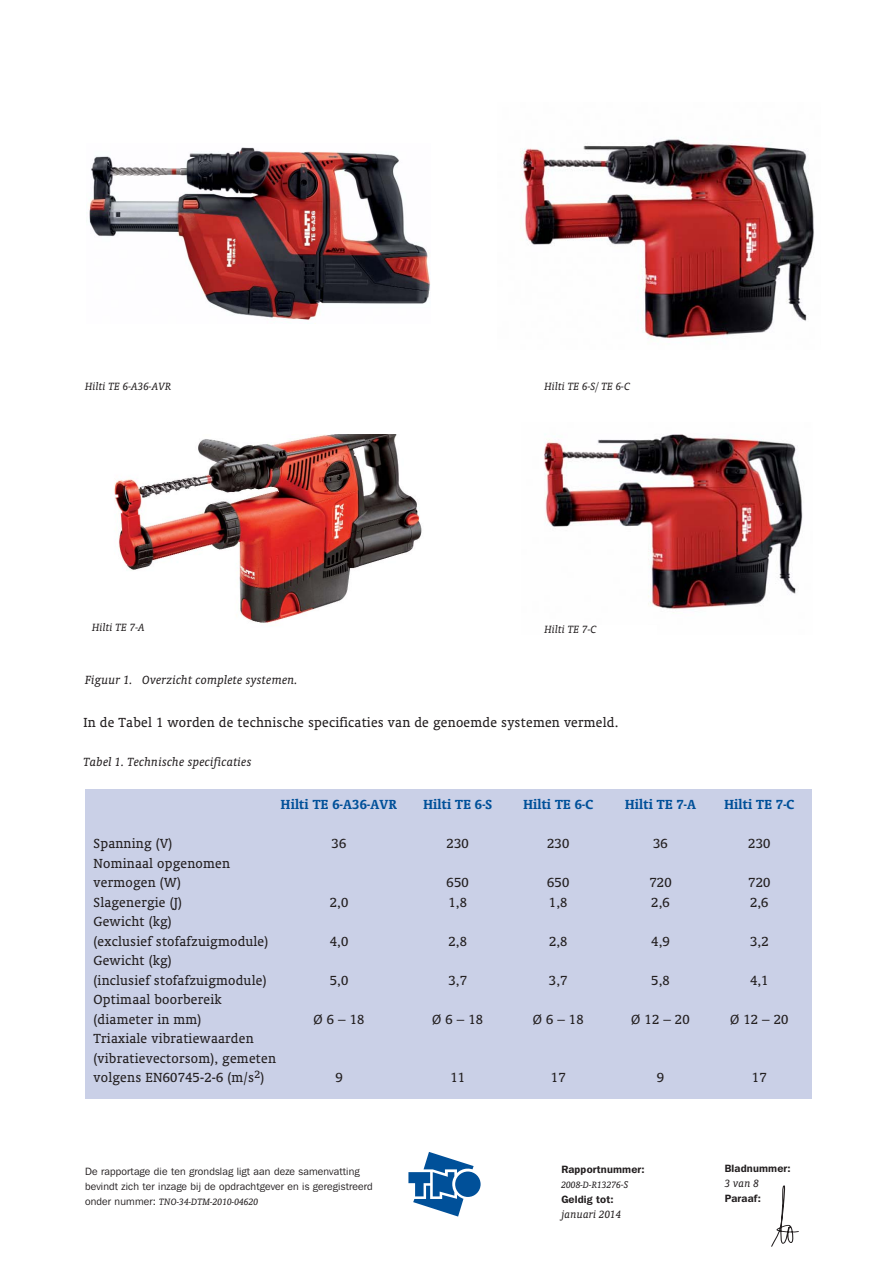
<style>
.page{position:relative;width:893px;height:1263px;background:#fff}
.page>*{position:absolute;margin:0;border:0;box-sizing:border-box;transform-origin:0 0}
.t1{font:15px/19.5px "Oranda BT";letter-spacing:.015em;color:#231f20}
.t2{font:700 15px "Oranda BT";letter-spacing:.015em;color:#005099}
.t3{font:italic 13.5px "Oranda BT";letter-spacing:.015em;color:#231f20}
.t4{font:italic 12px "Oranda BT";letter-spacing:.015em;color:#231f20}
.t5{font:10.5px/15px "Franklin Gothic IT Cby BT";letter-spacing:.015em;color:#231f20}
.t6{font:italic 10.5px "Oranda BT";letter-spacing:.015em;color:#231f20}
.t7{font:600 10.5px "Franklin Gothic IT Cby BT";letter-spacing:.015em;color:#231f20}
.s1{font-family:"Franklin Gothic IT Cby BT";font-style:normal}
.s2{font-size:11.25px}
</style>
<div class="page">
<div style="left:455px;top:1172px;width:26px;height:25px;background:#005099;border-radius:50%"></div>
<svg style="left:408px;top:1152px;width:66px;height:65px"></svg>
<svg style="left:771px;top:1185px;width:28px;height:62px"></svg>
<img style="left:89px;top:147px;width:341px;height:177px">
<img style="left:520px;top:137px;width:294px;height:202px">
<img style="left:114px;top:434px;width:308px;height:189px">
<img style="left:544px;top:434px;width:259px;height:175px">
<div style="left:85px;top:789px;width:726px;height:310px;background:#cad0e7"></div>
<p class="t4" style="left:85px;top:382px;width:88px">Hilti TE 6-A36-AVR</p>
<p class="t4" style="left:544px;top:382px;width:87px">Hilti TE 6-S/ TE 6-C</p>
<p class="t4" style="left:92px;top:623px;width:54px">Hilti TE 7-A</p>
<p class="t4" style="left:544px;top:625px;width:54px">Hilti TE 7-C</p>
<p class="t3" style="left:85px;top:675px;width:214px">Figuur 1. Overzicht complete systemen.</p>
<p class="t1" style="left:83px;top:714px;width:536px">In de Tabel 1 worden de technische specificaties van de genoemde systemen vermeld.</p>
<p class="t3" style="left:83px;top:757px;width:170px">Tabel 1. Technische specificaties</p>
<p class="t2" style="left:281px;top:799px;width:118px">Hilti TE 6-A36-AVR</p>
<p class="t2" style="left:423px;top:799px;width:70px">Hilti TE 6-S</p>
<p class="t2" style="left:523px;top:799px;width:71px">Hilti TE 6-C</p>
<p class="t2" style="left:625px;top:799px;width:73px">Hilti TE 7-A</p>
<p class="t2" style="left:724px;top:799px;width:71px">Hilti TE 7-C</p>
<p class="t1" style="left:94px;top:835px;width:80px">Spanning (V)</p>
<p class="t1" style="left:332px;top:835px;width:16px">36</p>
<p class="t1" style="left:446px;top:835px;width:24px">230</p>
<p class="t1" style="left:547px;top:835px;width:24px">230</p>
<p class="t1" style="left:653px;top:835px;width:16px">36</p>
<p class="t1" style="left:748px;top:835px;width:24px">230</p>
<p class="t1" style="left:94px;top:855px;width:138px">Nominaal opgenomen vermogen (W)</p>
<p class="t1" style="left:447px;top:874px;width:24px">650</p>
<p class="t1" style="left:547px;top:874px;width:24px">650</p>
<p class="t1" style="left:649px;top:874px;width:24px">720</p>
<p class="t1" style="left:748px;top:874px;width:24px">720</p>
<p class="t1" style="left:94px;top:894px;width:90px">Slagenergie (J)</p>
<p class="t1" style="left:330px;top:894px;width:20px">2,0</p>
<p class="t1" style="left:448px;top:894px;width:20px">1,8</p>
<p class="t1" style="left:549px;top:894px;width:20px">1,8</p>
<p class="t1" style="left:651px;top:894px;width:20px">2,6</p>
<p class="t1" style="left:750px;top:894px;width:20px">2,6</p>
<p class="t1" style="left:94px;top:913px;width:176px">Gewicht (kg)<br>(exclusief stofafzuigmodule)</p>
<p class="t1" style="left:330px;top:933px;width:20px">4,0</p>
<p class="t1" style="left:448px;top:933px;width:20px">2,8</p>
<p class="t1" style="left:549px;top:933px;width:20px">2,8</p>
<p class="t1" style="left:651px;top:933px;width:20px">4,9</p>
<p class="t1" style="left:750px;top:933px;width:20px">3,2</p>
<p class="t1" style="left:94px;top:952px;width:174px">Gewicht (kg)<br>(inclusief stofafzuigmodule)</p>
<p class="t1" style="left:94px;top:991px;width:129px">Optimaal boorbereik (diameter in mm)</p>
<p class="t1" style="left:94px;top:1030px;width:184px">Triaxiale vibratiewaarden (vibratievectorsom), gemeten volgens EN60745-2-6 (m/s<sup>2</sup>)</p>
<p class="t1" style="left:330px;top:972px;width:20px">5,0</p>
<p class="t1" style="left:448px;top:972px;width:20px">3,7</p>
<p class="t1" style="left:549px;top:972px;width:20px">3,7</p>
<p class="t1" style="left:651px;top:972px;width:20px">5,8</p>
<p class="t1" style="left:750px;top:972px;width:20px">4,1</p>
<p class="t1" style="left:313px;top:1011px;width:52px">Ø 6 – 18</p>
<p class="t1" style="left:432px;top:1011px;width:52px">Ø 6 – 18</p>
<p class="t1" style="left:533px;top:1011px;width:52px">Ø 6 – 18</p>
<p class="t1" style="left:631px;top:1011px;width:60px">Ø 12 – 20</p>
<p class="t1" style="left:730px;top:1011px;width:60px">Ø 12 – 20</p>
<p class="t1" style="left:335px;top:1069px;width:9px">9</p>
<p class="t1" style="left:450px;top:1069px;width:16px">11</p>
<p class="t1" style="left:551px;top:1069px;width:16px">17</p>
<p class="t1" style="left:657px;top:1069px;width:9px">9</p>
<p class="t1" style="left:752px;top:1069px;width:16px">17</p>
<p class="t5" style="left:85px;top:1164px;width:289px">De rapportage die ten grondslag ligt aan deze samenvatting bevindt zich ter inzage bij de opdrachtgever en is geregistreerd</p>
<p class="t6" style="left:85px;top:1198px;width:175px"><span class="s1">onder nummer:</span> TNO-34-DTM-2010-04620</p>
<p class="t7" style="left:561px;top:1165px;width:85px">Rapportnummer:</p>
<p class="t6" style="left:561px;top:1181px;width:69px">2008-D-R13276<span class="s2">-S</span></p>
<p class="t7" style="left:561px;top:1195px;width:54px">Geldig tot:</p>
<p class="t4" style="left:561px;top:1210px;width:61px">januari 2014</p>
<p class="t7" style="left:725px;top:1165px;width:68px">Bladnummer:</p>
<p class="t4" style="left:725px;top:1180px;width:35px">3 van 8</p>
<p class="t7" style="left:725px;top:1195px;width:38px">Paraaf:</p>
</div>
